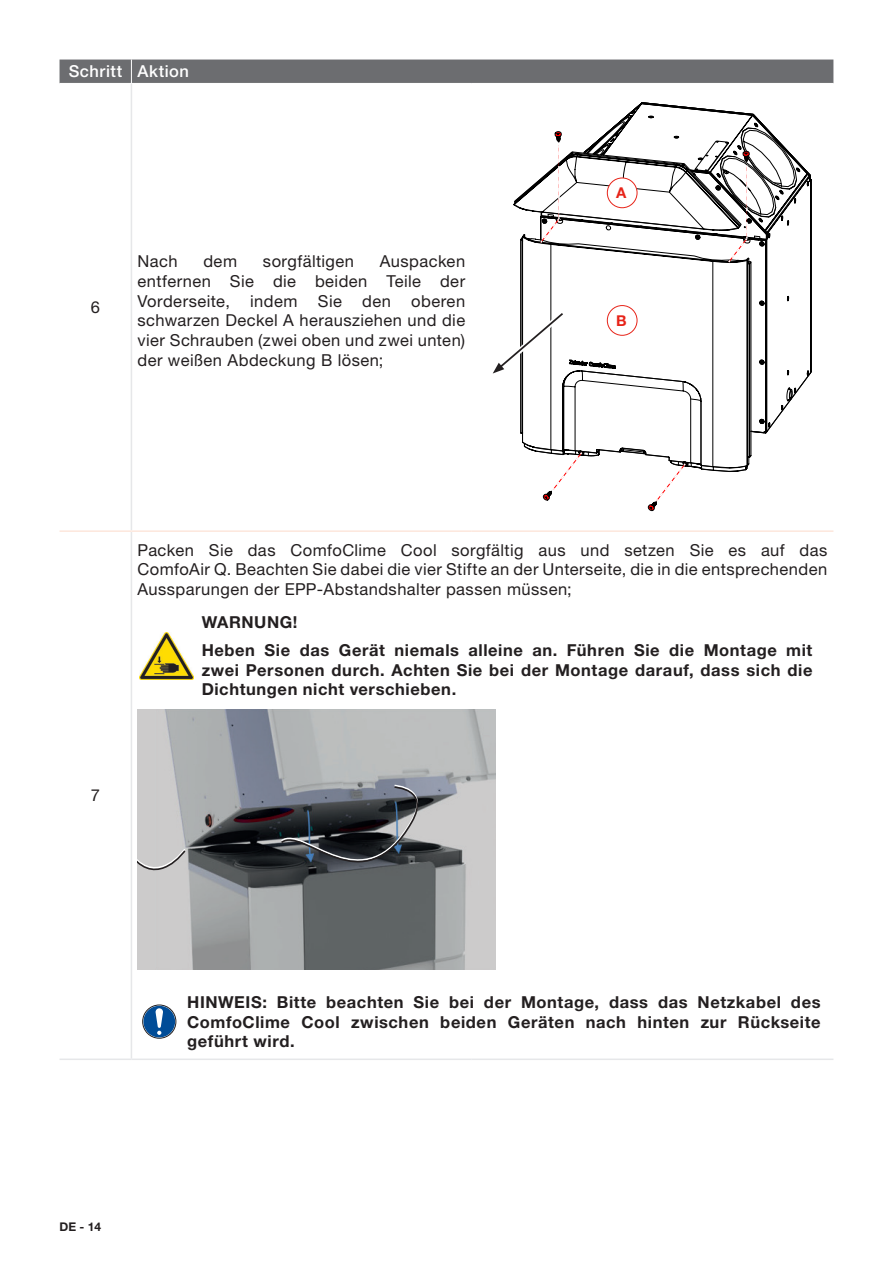
<style>
.page{position:relative;width:893px;height:1263px;background:#fff}
.page>*{position:absolute;margin:0;border:0;box-sizing:border-box;transform-origin:0 0}
.t1{font:16.5px/19.6px "Helvetica Neue LT Pro";letter-spacing:.025em;color:#231f20;text-align:justify}
.t2{font:700 16.5px/19.6px "Helvetica Neue LT Pro";letter-spacing:.035em;color:#231f20}
.t3{font:500 16.5px "Helvetica Neue LT Pro";letter-spacing:.03em;color:#fff}
.t4{font:700 15px "Helvetica Neue LT Pro";color:#e72419}
.t5{font:700 12px "Helvetica Neue LT Pro";color:#231f20}
</style>
<div class="page">
<div style="left:60px;top:60px;width:773px;height:23px;background:#6c6d70"></div>
<hr style="left:131px;top:84px;width:1px;height:446px;background:#e6e7e9">
<hr style="left:131px;top:532px;width:1px;height:526px;background:#e6e7e9">
<hr style="left:60px;top:1058px;width:71px;height:2px;background:#e6e7e9">
<hr style="left:131px;top:1058px;width:340px;height:2px;background:#e6e7e9">
<hr style="left:471px;top:1058px;width:362px;height:2px;background:#e6e7e9">
<hr style="left:60px;top:530px;width:71px;height:2px;background:#fde7dc">
<hr style="left:131px;top:530px;width:340px;height:2px;background:#fde7dc">
<hr style="left:471px;top:530px;width:362px;height:2px;background:#fde7dc">
<svg style="left:493px;top:102px;width:319px;height:409px"></svg>
<div style="left:607px;top:306px;width:30px;height:29px;background:#fff;border-radius:50%"></div>
<div style="left:607px;top:305px;width:30px;height:31px;border:1px solid #e72419;border-radius:50%"></div>
<img style="left:140px;top:632px;width:53px;height:47px">
<div style="left:137px;top:709px;width:358px;height:261px;background:#cccbcb"></div>
<img style="left:165px;top:709px;width:330px;height:261px">
<svg style="left:137px;top:784px;width:294px;height:126px"></svg>
<svg style="left:142px;top:1004px;width:35px;height:35px"></svg>
<p class="t3" style="left:69px;top:62px;width:122px">Schritt Aktion</p>
<p class="t1" style="left:91px;top:297px;width:11px">6</p>
<p class="t1" style="left:137px;top:251px;width:42px">Nach</p>
<p class="t1" style="left:203px;top:251px;width:35px">dem</p>
<p class="t1" style="left:263px;top:251px;width:93px">sorgfältigen</p>
<p class="t1" style="left:137px;top:251px;width:329px;text-indent:242px">Auspacken entfernen Sie die beiden Teile der Vorderseite, indem Sie den oberen schwarzen Deckel A herausziehen und die vier Schrauben (zwei oben und zwei unten) der weißen Abdeckung B lösen;</p>
<p class="t4" style="left:616px;top:183px;width:12px">A</p>
<p class="t4" style="left:616px;top:311px;width:12px">B</p>
<p class="t1" style="left:91px;top:785px;width:11px">7</p>
<p class="t1" style="left:137px;top:540px;width:691px">Packen Sie das ComfoClime Cool sorgfältig aus und setzen Sie es auf das ComfoAir Q. Beachten Sie dabei die vier Stifte an der Unterseite, die in die entsprechenden Aussparungen der EPP-Abstandshalter passen müssen;</p>
<p class="t2" style="left:202px;top:607px;width:612px;line-height:28.3px">WARNUNG!<br>Heben Sie das Gerät niemals alleine an. Führen Sie die Montage mit</p>
<p class="t2" style="left:202px;top:659px;width:612px">zwei Personen durch. Achten Sie bei der Montage darauf, dass sich die<br>Dichtungen nicht verschieben.</p>
<p class="t5" style="left:60px;top:1219px;width:43px">DE - 14</p>
<p class="t2" style="left:187px;top:991px;width:635px;text-align:justify">HINWEIS: Bitte beachten Sie bei der Montage, dass das Netzkabel des ComfoClime Cool zwischen beiden Geräten nach hinten zur Rückseite geführt wird.</p>
</div>
